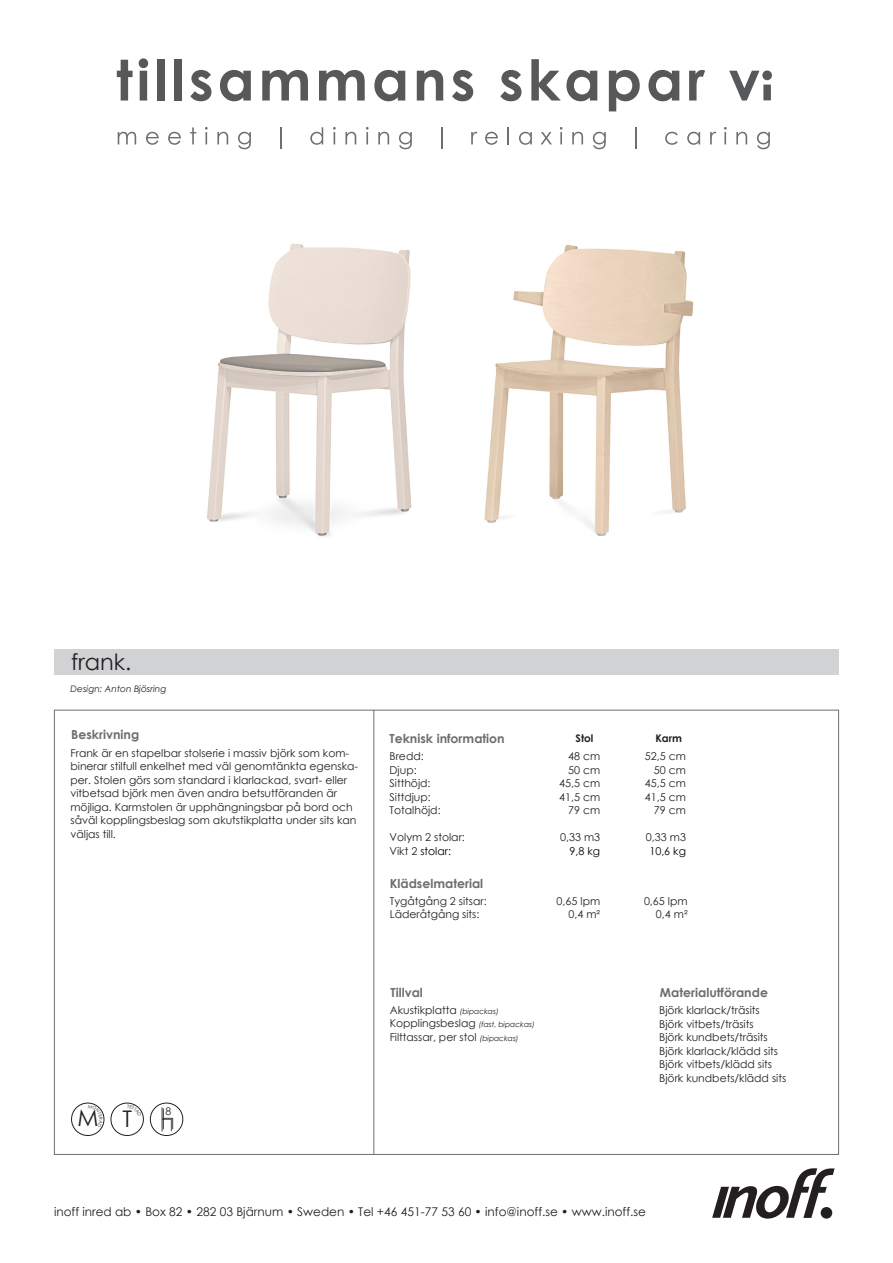
<style>
.page{position:relative;width:893px;height:1263px;background:#fff}
.page>*{position:absolute;margin:0;border:0;box-sizing:border-box;transform-origin:0 0}
.t1{font:22.95px "Century Gothic";color:#231f20}
.t2{font:22.5px "Century Gothic";color:#231f20}
.Tabell_rubrik{font:700 12.45px "Century Gothic";color:#6d6e71}
.t3{font:12px "Century Gothic";color:#231f20}
.t4{font:10.8px/13.5px "Century Gothic";color:#231f20;text-align:right}
.t5{font:10.8px "Century Gothic";color:#000001}
.Tabell_rubrik-2{font:700 10.5px "Century Gothic";color:#231f20}
.t6{font:10.5px "Century Gothic";color:#231f20}
.t7{font:italic 9px "Century Gothic";color:#231f20}
.s1{color:#231f20}
.s2{color:#000001}
.s3{font-style:italic;font-size:7.5px}
</style>
<div class="page">
<div style="left:54px;top:649px;width:785px;height:26px;background:#d1d2d4"></div>
<div style="left:71px;top:1103px;width:33px;height:33px;border:1px solid #231f20;border-radius:50%"></div>
<div style="left:111px;top:1103px;width:33px;height:33px;border:1px solid #231f20;border-radius:50%"></div>
<div style="left:150px;top:1103px;width:33px;height:33px;border:1px solid #231f20;border-radius:50%"></div>
<svg style="left:152px;top:1104px;width:30px;height:30px"></svg>
<img style="left:484px;top:244px;width:210px;height:292px">
<img style="left:207px;top:243px;width:205px;height:294px">
<svg style="left:118px;top:132px;width:18px;height:12px"></svg>
<svg style="left:146px;top:132px;width:13px;height:13px"></svg>
<svg style="left:168px;top:132px;width:13px;height:13px"></svg>
<svg style="left:190px;top:127px;width:6px;height:17px"></svg>
<svg style="left:205px;top:127px;width:3px;height:17px"></svg>
<svg style="left:217px;top:132px;width:11px;height:12px"></svg>
<svg style="left:238px;top:132px;width:13px;height:17px"></svg>
<hr style="left:280px;top:127px;width:2px;height:22px;background:#6d6e71">
<svg style="left:310px;top:127px;width:13px;height:18px"></svg>
<svg style="left:333px;top:127px;width:3px;height:17px"></svg>
<svg style="left:345px;top:132px;width:11px;height:12px"></svg>
<svg style="left:366px;top:127px;width:3px;height:17px"></svg>
<svg style="left:378px;top:132px;width:11px;height:12px"></svg>
<svg style="left:399px;top:132px;width:13px;height:17px"></svg>
<hr style="left:441px;top:127px;width:2px;height:22px;background:#6d6e71">
<svg style="left:471px;top:132px;width:6px;height:12px"></svg>
<svg style="left:485px;top:132px;width:13px;height:13px"></svg>
<svg style="left:508px;top:127px;width:1px;height:17px"></svg>
<svg style="left:519px;top:132px;width:13px;height:13px"></svg>
<svg style="left:541px;top:132px;width:11px;height:12px"></svg>
<svg style="left:560px;top:127px;width:2px;height:17px"></svg>
<svg style="left:572px;top:132px;width:11px;height:12px"></svg>
<svg style="left:593px;top:132px;width:13px;height:17px"></svg>
<svg style="left:635px;top:127px;width:1px;height:22px"></svg>
<svg style="left:665px;top:132px;width:13px;height:13px"></svg>
<svg style="left:687px;top:132px;width:13px;height:13px"></svg>
<svg style="left:710px;top:132px;width:6px;height:12px"></svg>
<svg style="left:724px;top:127px;width:3px;height:17px"></svg>
<svg style="left:736px;top:132px;width:11px;height:12px"></svg>
<svg style="left:757px;top:132px;width:13px;height:17px"></svg>
<svg style="left:117px;top:60px;width:16px;height:41px"></svg>
<svg style="left:139px;top:58px;width:9px;height:43px"></svg>
<div style="left:157px;top:59px;width:8px;height:42px;background:#57585a"></div>
<div style="left:174px;top:59px;width:8px;height:42px;background:#57585a"></div>
<svg style="left:190px;top:70px;width:21px;height:31px"></svg>
<svg style="left:220px;top:70px;width:31px;height:31px"></svg>
<svg style="left:262px;top:70px;width:46px;height:31px"></svg>
<svg style="left:319px;top:70px;width:46px;height:31px"></svg>
<svg style="left:374px;top:70px;width:31px;height:31px"></svg>
<svg style="left:417px;top:70px;width:26px;height:31px"></svg>
<svg style="left:452px;top:70px;width:21px;height:31px"></svg>
<svg style="left:500px;top:70px;width:21px;height:31px"></svg>
<svg style="left:531px;top:59px;width:66px;height:42px"></svg>
<svg style="left:609px;top:70px;width:31px;height:41px"></svg>
<svg style="left:648px;top:70px;width:31px;height:31px"></svg>
<svg style="left:689px;top:70px;width:16px;height:31px"></svg>
<svg style="left:729px;top:70px;width:43px;height:31px"></svg>
<svg style="left:712px;top:1168px;width:123px;height:50px"></svg>
<hr style="left:373px;top:710px;width:1px;height:444px;background:#6d6e71">
<svg style="left:88px;top:1104px;width:15px;height:23px"></svg>
<svg style="left:127px;top:1104px;width:14px;height:9px"></svg>
<p class="t2" style="left:71px;top:646px;width:62px">frank.</p>
<p class="t7" style="left:71px;top:682px;width:97px">Design: Anton Bjösring</p>
<p class="Tabell_rubrik" style="left:71px;top:725px;width:70px">Beskrivning</p>
<p class="t4" style="left:71px;top:746px;width:289px;text-align:left">Frank är en stapelbar stolserie i massiv björk som kom&shy;binerar stilfull enkelhet med väl genomtänkta egenska&shy;per. Stolen görs som standard i klarlackad, svart- eller vitbetsad björk men även andra betsutföranden är möjliga. Karmstolen är upphängningsbar på bord och såväl kopplingsbeslag som akutstikplatta under sits kan väljas till.</p>
<p class="t1" style="left:77px;top:1101px;width:23px">M</p>
<p class="t1" style="left:123px;top:1102px;width:11px">T</p>
<p class="t6" style="left:166px;top:1104px;width:7px">8</p>
<p class="Tabell_rubrik" style="left:390px;top:729px;width:117px">Teknisk information</p>
<p class="t4" style="left:390px;top:749px;width:36px">Bredd:</p>
<p class="t4" style="left:568px;top:749px;width:34px">48 cm</p>
<p class="t4" style="left:390px;top:763px;width:29px">Djup:</p>
<p class="t4" style="left:568px;top:763px;width:34px">50 cm</p>
<p class="t4" style="left:390px;top:776px;width:43px">Sitthöjd:</p>
<p class="t4" style="left:559px;top:776px;width:43px">45,5 cm</p>
<p class="t4" style="left:390px;top:790px;width:43px">Sittdjup:</p>
<p class="t4" style="left:559px;top:790px;width:43px">41,5 cm</p>
<p class="t4" style="left:390px;top:803px;width:53px">Totalhöjd:</p>
<p class="t4" style="left:568px;top:803px;width:34px">79 cm</p>
<p class="t4" style="left:390px;top:830px;width:77px">Volym 2 stolar:</p>
<p class="t4" style="left:560px;top:830px;width:42px">0,33 m3</p>
<p class="t5" style="left:390px;top:843px;width:63px"><span class="s1">Vikt 2</span> stolar:</p>
<p class="t5" style="left:569px;top:843px;width:32px">9,8 kg</p>
<p class="Tabell_rubrik" style="left:390px;top:874px;width:95px">Klädselmaterial</p>
<p class="t4" style="left:390px;top:894px;width:98px">Tygåtgång 2 sitsar:</p>
<p class="t4" style="left:557px;top:894px;width:45px">0,65 lpm</p>
<p class="t4" style="left:390px;top:907px;width:91px">Läderåtgång sits:</p>
<p class="t4" style="left:568px;top:907px;width:33px">0,4 m²</p>
<p class="Tabell_rubrik-2" style="left:576px;top:730px;width:19px">Stol</p>
<p class="Tabell_rubrik-2" style="left:655px;top:730px;width:28px">Karm</p>
<p class="t4" style="left:645px;top:749px;width:43px">52,5 cm<br>50 cm<br>45,5 cm<br>41,5 cm<br>79 cm</p>
<p class="t4" style="left:646px;top:830px;width:42px;text-align:center">0,33 m3<br><span class="s2">10,6 kg</span></p>
<p class="t4" style="left:644px;top:894px;width:45px">0,65 lpm<br>0,4 m²</p>
<p class="Tabell_rubrik" style="left:390px;top:983px;width:34px">Tillval</p>
<p class="t4" style="left:390px;top:1003px;width:111px">Akustikplatta <span class="s3">(bipackas)</span></p>
<p class="t4" style="left:390px;top:1016px;width:147px">Kopplingsbeslag <span class="s3">(fast, bipackas)</span></p>
<p class="t4" style="left:390px;top:1030px;width:130px">Filttassar, per stol <span class="s3">(bipackas)</span></p>
<p class="Tabell_rubrik" style="left:660px;top:983px;width:109px">Materialutförande</p>
<p class="t4" style="left:659px;top:1003px;width:102px">Björk klarlack/träsits</p>
<p class="t4" style="left:659px;top:1017px;width:96px">Björk vitbets/träsits</p>
<p class="t4" style="left:659px;top:1030px;width:110px">Björk kundbets/träsits</p>
<p class="t4" style="left:659px;top:1044px;width:120px">Björk klarlack/klädd sits</p>
<p class="t4" style="left:659px;top:1057px;width:114px">Björk vitbets/klädd sits</p>
<p class="t4" style="left:659px;top:1071px;width:129px">Björk kundbets/klädd sits</p>
<p class="t3" style="left:54px;top:1203px;width:593px">inoff inred ab • Box 82 • 282 03 Bjärnum • Sweden • Tel +46 451-77 53 60 • info@inoff.se • www.inoff.se</p>
</div>
